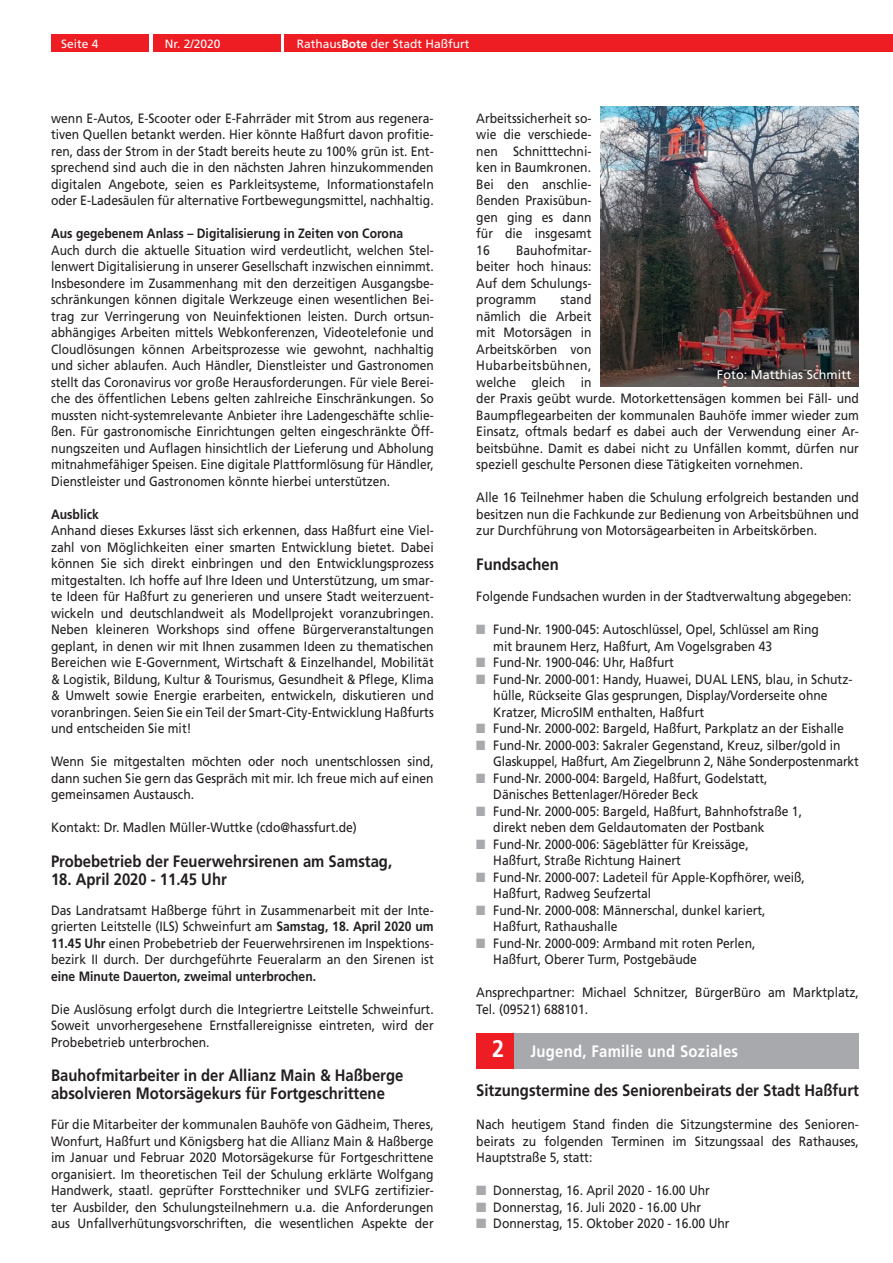
<style>
.page{position:relative;width:893px;height:1263px;background:#fff}
.page>*{position:absolute;margin:0;border:0;box-sizing:border-box;transform-origin:0 0}
.t1{font:700 16.5px/18px "Frutiger";color:#231f20;scale:.9 1}
.t2{font:700 16.5px "Frutiger";letter-spacing:.02em;color:#fff;scale:.9 1}
.t3{font:13.5px/16.5px "Frutiger";color:#231f20;scale:.9 1}
.t4{font:13.5px/16.5px "Frutiger";color:#231f20;text-align:justify;scale:.89 1}
.t5{font:700 13.5px "Frutiger";color:#231f20;scale:.9 1}
.t6{font:12.6px "Frutiger";letter-spacing:.005em;color:#fff}
.t7{font:12px "Frutiger";color:#fff}
.s1{font-weight:700}
.s2{color:#a8a9ad}
.s3{font-size:24px}
</style>
<div class="page">
<div style="left:51px;top:34px;width:98px;height:17px;background:#ee1d23"></div>
<div style="left:153px;top:34px;width:128px;height:17px;background:#ee1d23"></div>
<div style="left:285px;top:34px;width:608px;height:17px;background:#ee1d23"></div>
<div style="left:476px;top:1033px;width:38px;height:36px;background:#ee1d23"></div>
<div style="left:514px;top:1033px;width:345px;height:36px;background:#a8a9ad"></div>
<img style="left:600px;top:106px;width:259px;height:281px">
<p class="t7" style="left:61px;top:37px;width:39px">Seite 4</p>
<p class="t7" style="left:165px;top:37px;width:57px">Nr. 2/2020</p>
<p class="t7" style="left:297px;top:37px;width:174px">Rathaus<span class="s1">Bote</span> der Stadt Haßfurt</p>
<p class="t3" style="left:51px;top:110px;width:427px;text-align:justify">wenn E-Autos, E-Scooter oder E-Fahrräder mit Strom aus regenera&shy;tiven Quellen betankt werden. Hier könnte Haßfurt davon profitie&shy;ren, dass der Strom in der Stadt bereits heute zu 100% grün ist. Ent&shy;sprechend sind auch die in den nächsten Jahren hinzukommenden digitalen Angebote, seien es Parkleitsysteme, Informationstafeln oder E-Ladesäulen für alternative Fortbewegungsmittel, nachhaltig.</p>
<p class="t5" style="left:51px;top:226px;width:393px">Aus gegebenem Anlass – Digitalisierung in Zeiten von Corona</p>
<p class="t4" style="left:51px;top:242px;width:432px">Auch durch die aktuelle Situation wird verdeutlicht, welchen Stel&shy;lenwert Digitalisierung in unserer Gesellschaft inzwischen einnimmt.<br>Insbesondere im Zusammenhang mit den derzeitigen Ausgangsbe&shy;schränkungen können digitale Werkzeuge einen wesentlichen Bei&shy;trag zur Verringerung von Neuinfektionen leisten. Durch ortsun&shy;abhängiges Arbeiten mittels Webkonferenzen, Videotelefonie und Cloudlösungen können Arbeitsprozesse wie gewohnt, nachhaltig und sicher ablaufen. Auch Händler, Dienstleister und Gastronomen stellt das Coronavirus vor große Herausforderungen. Für viele Berei&shy;che des öffentlichen Lebens gelten zahlreiche Einschränkungen. So mussten nicht-systemrelevante Anbieter ihre Ladengeschäfte schlie&shy;ßen. Für gastronomische Einrichtungen gelten eingeschränkte Öff&shy;nungszeiten und Auflagen hinsichtlich der Lieferung und Abholung mitnahmefähiger Speisen. Eine digitale Plattformlösung für Händler, Dienstleister und Gastronomen könnte hierbei unterstützen.</p>
<p class="t5" style="left:51px;top:506px;width:55px">Ausblick</p>
<p class="t3" style="left:51px;top:522px;width:427px;text-align:justify">Anhand dieses Exkurses lässt sich erkennen, dass Haßfurt eine Viel&shy;zahl von Möglichkeiten einer smarten Entwicklung bietet. Dabei können Sie sich direkt einbringen und den Entwicklungsprozess mitgestalten. Ich hoffe auf Ihre Ideen und Unterstützung, um smar&shy;te Ideen für Haßfurt zu generieren und unsere Stadt weiterzuent&shy;wickeln und deutschlandweit als Modellprojekt voranzubringen.<br>Neben kleineren Workshops sind offene Bürgerveranstaltungen geplant, in denen wir mit Ihnen zusammen Ideen zu thematischen Bereichen wie E-Government, Wirtschaft &amp; Einzelhandel, Mobilität &amp; Logistik, Bildung, Kultur &amp; Tourismus, Gesundheit &amp; Pflege, Klima &amp; Umwelt sowie Energie erarbeiten, entwickeln, diskutieren und voranbringen. Seien Sie ein Teil der Smart-City-Entwicklung Haßfurts und entscheiden Sie mit!</p>
<p class="t3" style="left:51px;top:753px;width:427px;text-align:justify">Wenn Sie mitgestalten möchten oder noch unentschlossen sind, dann suchen Sie gern das Gespräch mit mir. Ich freue mich auf einen gemeinsamen Austausch.</p>
<p class="t3" style="left:51px;top:819px;width:341px">Kontakt: Dr. Madlen Müller-Wuttke (cdo@hassfurt.de)</p>
<p class="t1" style="left:51px;top:852px;width:381px">Probebetrieb der Feuerwehrsirenen am Samstag,</p>
<p class="t1" style="left:51px;top:870px;width:197px">18. April 2020 - 11.45 Uhr</p>
<p class="t3" style="left:51px;top:902px;width:427px;text-align:justify">Das Landratsamt Haßberge führt in Zusammenarbeit mit der Inte&shy;grierten Leitstelle (ILS) Schweinfurt am <span class="s1">Samstag, 18. April 2020 um 11.45 Uhr</span> einen Probebetrieb der Feuerwehrsirenen im Inspektions&shy;bezirk II durch. Der durchgeführte Feueralarm an den Sirenen ist</p>
<p class="t5" style="left:51px;top:968px;width:296px">eine Minute Dauerton, zweimal unterbrochen.</p>
<p class="t3" style="left:51px;top:1001px;width:427px;text-align:justify">Die Auslösung erfolgt durch die Integriertre Leitstelle Schweinfurt.<br>Soweit unvorhergesehene Ernstfallereignisse eintreten, wird der Probebetrieb unterbrochen.</p>
<p class="t1" style="left:51px;top:1066px;width:393px">Bauhofmitarbeiter in der Allianz Main &amp; Haßberge absolvieren Motorsägekurs für Fortgeschrittene</p>
<p class="t3" style="left:51px;top:1116px;width:427px;text-align:justify">Für die Mitarbeiter der kommunalen Bauhöfe von Gädheim, Theres, Wonfurt, Haßfurt und Königsberg hat die Allianz Main &amp; Haßberge im Januar und Februar 2020 Motorsägekurse für Fortgeschrittene organisiert. Im theoretischen Teil der Schulung erklärte Wolfgang Handwerk, staatl. geprüfter Forsttechniker und SVLFG zertifizier&shy;ter Ausbilder, den Schulungsteilnehmern u.a. die Anforderungen aus Unfallverhütungsvorschriften, die wesentlichen Aspekte der</p>
<p class="t3" style="left:476px;top:110px;width:130px;text-align:justify">Arbeitssicherheit so&shy;wie die verschiede&shy;nen Schnitttechni&shy;ken in Baumkronen.<br>Bei den anschlie&shy;ßenden Praxisübun&shy;gen ging es dann für die insgesamt 16</p>
<p class="t3" style="left:476px;top:242px;width:130px;text-align:justify;text-indent:40px">Bauhofmitar&shy;beiter hoch hinaus:<br>Auf dem Schulungs&shy;programm</p>
<p class="t3" style="left:476px;top:291px;width:427px;text-indent:84px">stand<br>nämlich die Arbeit<br>mit Motorsägen in<br>Arbeitskörben von<br>Hubarbeitsbühnen,<br>welche gleich in<br>der Praxis geübt wurde. Motorkettensägen kommen bei Fäll- und Baumpflegearbeiten der kommunalen Bauhöfe immer wieder zum Einsatz, oftmals bedarf es dabei auch der Verwendung einer Ar&shy;beitsbühne. Damit es dabei nicht zu Unfällen kommt, dürfen nur speziell geschulte Personen diese Tätigkeiten vornehmen.</p>
<p class="t3" style="left:476px;top:489px;width:427px;text-align:justify">Alle 16 Teilnehmer haben die Schulung erfolgreich bestanden und besitzen nun die Fachkunde zur Bedienung von Arbeitsbühnen und zur Durchführung von Motorsägearbeiten in Arbeitskörben.</p>
<p class="t1" style="left:476px;top:555px;width:93px">Fundsachen</p>
<p class="t3" style="left:476px;top:588px;width:419px">Folgende Fundsachen wurden in der Stadtverwaltung abgegeben:</p>
<p class="t3" style="left:493px;top:621px;width:363px;text-indent:-17px"><span class="s2">■</span> Fund-Nr. 1900-045: Autoschlüssel, Opel, Schlüssel am Ring mit braunem Herz, Haßfurt, Am Vogelsgraben 43</p>
<p class="t3" style="left:476px;top:654px;width:221px"><span class="s2">■</span> Fund-Nr. 1900-046: Uhr, Haßfurt</p>
<p class="t3" style="left:493px;top:671px;width:401px;text-indent:-17px"><span class="s2">■</span> Fund-Nr. 2000-001: Handy, Huawei, DUAL LENS, blau, in Schutz&shy;hülle, Rückseite Glas gesprungen, Display/Vorderseite ohne<br>Kratzer, MicroSIM enthalten, Haßfurt</p>
<p class="t3" style="left:476px;top:720px;width:410px"><span class="s2">■</span> Fund-Nr. 2000-002: Bargeld, Haßfurt, Parkplatz an der Eishalle</p>
<p class="t3" style="left:493px;top:737px;width:408px;text-indent:-17px"><span class="s2">■</span> Fund-Nr. 2000-003: Sakraler Gegenstand, Kreuz, silber/gold in<br>Glaskuppel, Haßfurt, Am Ziegelbrunn 2, Nähe Sonderpostenmarkt</p>
<p class="t3" style="left:493px;top:770px;width:306px;text-indent:-17px"><span class="s2">■</span> Fund-Nr. 2000-004: Bargeld, Haßfurt, Godelstatt,<br>Dänisches Bettenlager/Höreder Beck</p>
<p class="t3" style="left:493px;top:803px;width:345px;text-indent:-17px"><span class="s2">■</span> Fund-Nr. 2000-005: Bargeld, Haßfurt, Bahnhofstraße 1, direkt neben dem Geldautomaten der Postbank</p>
<p class="t3" style="left:493px;top:836px;width:285px;text-indent:-17px"><span class="s2">■</span> Fund-Nr. 2000-006: Sägeblätter für Kreissäge,<br>Haßfurt, Straße Richtung Hainert</p>
<p class="t3" style="left:493px;top:869px;width:348px;text-indent:-17px"><span class="s2">■</span> Fund-Nr. 2000-007: Ladeteil für Apple-Kopfhörer, weiß,<br>Haßfurt, Radweg Seufzertal</p>
<p class="t3" style="left:493px;top:902px;width:304px;text-indent:-17px"><span class="s2">■</span> Fund-Nr. 2000-008: Männerschal, dunkel kariert,<br>Haßfurt, Rathaushalle</p>
<p class="t3" style="left:493px;top:935px;width:293px;text-indent:-17px"><span class="s2">■</span> Fund-Nr. 2000-009: Armband mit roten Perlen,<br>Haßfurt, Oberer Turm, Postgebäude</p>
<p class="t3" style="left:476px;top:984px;width:427px">Ansprechpartner: Michael Schnitzer, BürgerBüro am Marktplatz,<br>Tel. (09521) 688101.</p>
<p class="t2" style="left:492px;top:1041px;width:275px"><span class="s3">2</span> Jugend, Familie und Soziales</p>
<p class="t1" style="left:476px;top:1081px;width:427px">Sitzungstermine des Seniorenbeirats der Stadt Haßfurt</p>
<p class="t3" style="left:476px;top:1116px;width:427px;text-align:justify">Nach heutigem Stand finden die Sitzungstermine des Senioren&shy;beirats zu folgenden Terminen im Sitzungssaal des Rathauses, Hauptstraße 5, statt:</p>
<p class="t3" style="left:476px;top:1182px;width:261px"><span class="s2">■</span> Donnerstag, 16. April 2020 - 16.00 Uhr</p>
<p class="t3" style="left:476px;top:1199px;width:251px"><span class="s2">■</span> Donnerstag, 16. Juli 2020 - 16.00 Uhr</p>
<p class="t3" style="left:476px;top:1215px;width:283px"><span class="s2">■</span> Donnerstag, 15. Oktober 2020 - 16.00 Uhr</p>
<p class="t6" style="left:717px;top:367px;width:136px">Foto: Matthias Schmitt</p>
</div>
